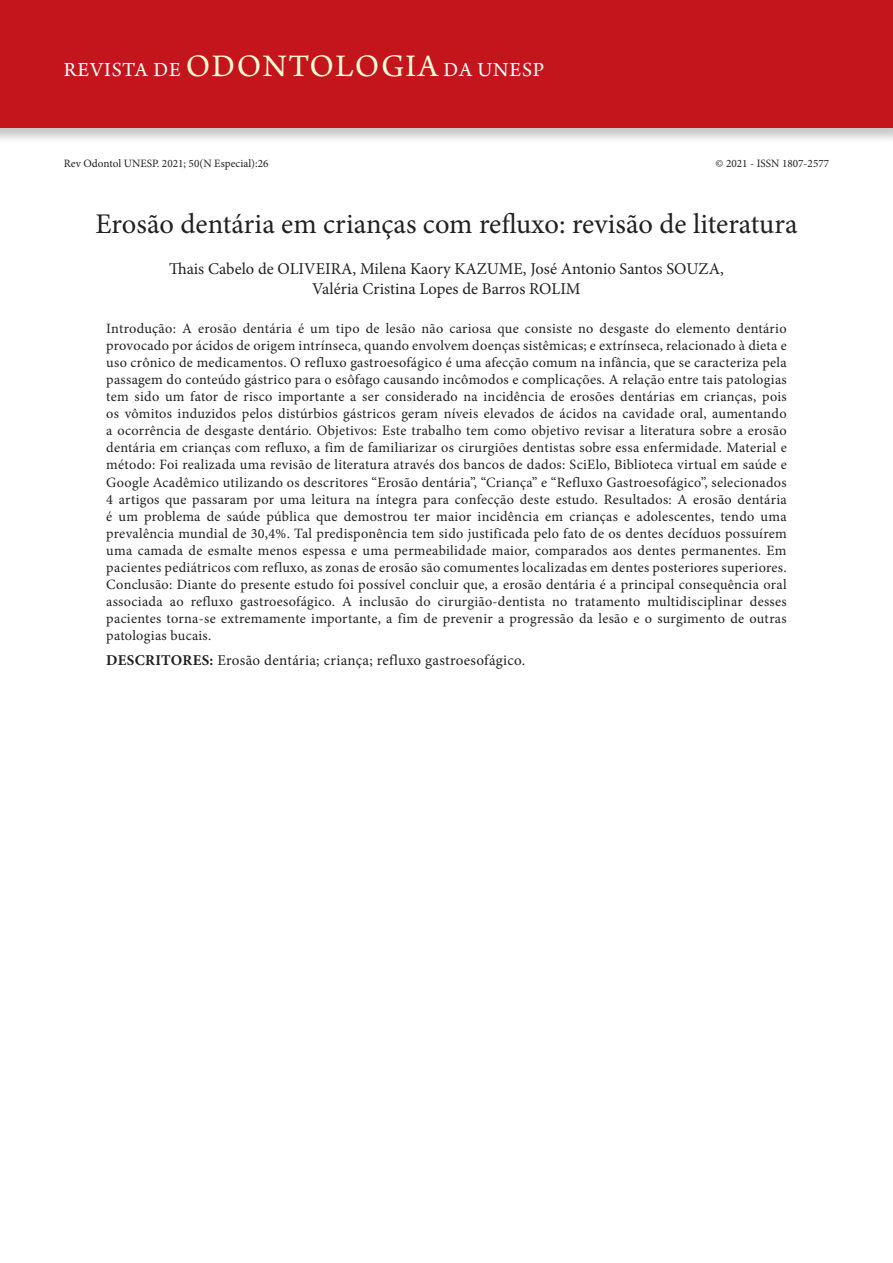
<style>
.page{position:relative;width:893px;height:1263px;background:#fff}
.page>*{position:absolute;margin:0;border:0;box-sizing:border-box;transform-origin:0 0}
.ArticleTitle{font:28.5px "Minion Pro";color:#231f20}
.t1{font:21px "Arno Pro";letter-spacing:.04em;color:#fff}
.Authors{font:16.5px/19.8px "Minion Pro";color:#231f20;text-align:center}
.Keywords{font:15px "Minion Pro";letter-spacing:.02em;color:#231f20}
.Abstract{font:14.25px/17.1px "Minion Pro";letter-spacing:.02em;color:#231f20;text-align:justify}
.t2{font:11.25px "Minion Pro";color:#231f20}
.s1{font-size:33px;color:#fffcd5}
.s2{font-weight:700}
</style>
<div class="page">
<div style="left:0;top:0;width:893px;height:144px;background:#231f20;opacity:.25"></div>
<div style="left:0;top:0;width:893px;height:128px;background:#c4151c"></div>
<h2 class="t1" style="left:64px;top:58px;width:482px">REVISTA DE <span class="s1">ODONTOLOGIA</span> DA UNESP</h2>
<p class="t2" style="left:64px;top:156px;width:206px">Rev Odontol UNESP. 2021; 50(N Especial):26</p>
<p class="t2" style="left:715px;top:156px;width:115px">© 2021 - ISSN 1807-2577</p>
<p class="ArticleTitle" style="left:95px;top:205px;width:704px">Erosão dentária em crianças com refluxo: revisão de literatura</p>
<p class="Authors" style="left:169px;top:259px;width:556px">Thais Cabelo de OLIVEIRA, Milena Kaory KAZUME, José Antonio Santos SOUZA,<br>Valéria Cristina Lopes de Barros ROLIM</p>
<p class="Abstract" style="left:106px;top:320px;width:682px">Introdução: A erosão dentária é um tipo de lesão não cariosa que consiste no desgaste do elemento dentário provocado por ácidos de origem intrínseca, quando envolvem doenças sistêmicas; e extrínseca, relacionado à dieta e uso crônico de medicamentos. O refluxo gastroesofágico é uma afecção comum na infância, que se caracteriza pela passagem do conteúdo gástrico para o esôfago causando incômodos e complicações. A relação entre tais patologias tem sido um fator de risco importante a ser considerado na incidência de erosões dentárias em crianças, pois os vômitos induzidos pelos distúrbios gástricos geram níveis elevados de ácidos na cavidade oral, aumentando a ocorrência de desgaste dentário. Objetivos: Este trabalho tem como objetivo revisar a literatura sobre a erosão dentária em crianças com refluxo, a fim de familiarizar os cirurgiões dentistas sobre essa enfermidade. Material e método: Foi realizada uma revisão de literatura através dos bancos de dados: SciElo, Biblioteca virtual em saúde e Google Acadêmico utilizando os descritores “Erosão dentária”, “Criança” e “Refluxo Gastroesofágico”, selecionados 4 artigos que passaram por uma leitura na íntegra para confecção deste estudo. Resultados: A erosão dentária é um problema de saúde pública que demostrou ter maior incidência em crianças e adolescentes, tendo uma prevalência mundial de 30,4%. Tal predisponência tem sido justificada pelo fato de os dentes decíduos possuírem uma camada de esmalte menos espessa e uma permeabilidade maior, comparados aos dentes permanentes. Em pacientes pediátricos com refluxo, as zonas de erosão são comumentes localizadas em dentes posteriores superiores.<br>Conclusão: Diante do presente estudo foi possível concluir que, a erosão dentária é a principal consequência oral associada ao refluxo gastroesofágico. A inclusão do cirurgião-dentista no tratamento multidisciplinar desses pacientes torna-se extremamente importante, a fim de prevenir a progressão da lesão e o surgimento de outras patologias bucais.</p>
<p class="Keywords" style="left:106px;top:650px;width:420px"><span class="s2">DESCRITORES:</span> Erosão dentária; criança; refluxo gastroesofágico.</p>
</div>
